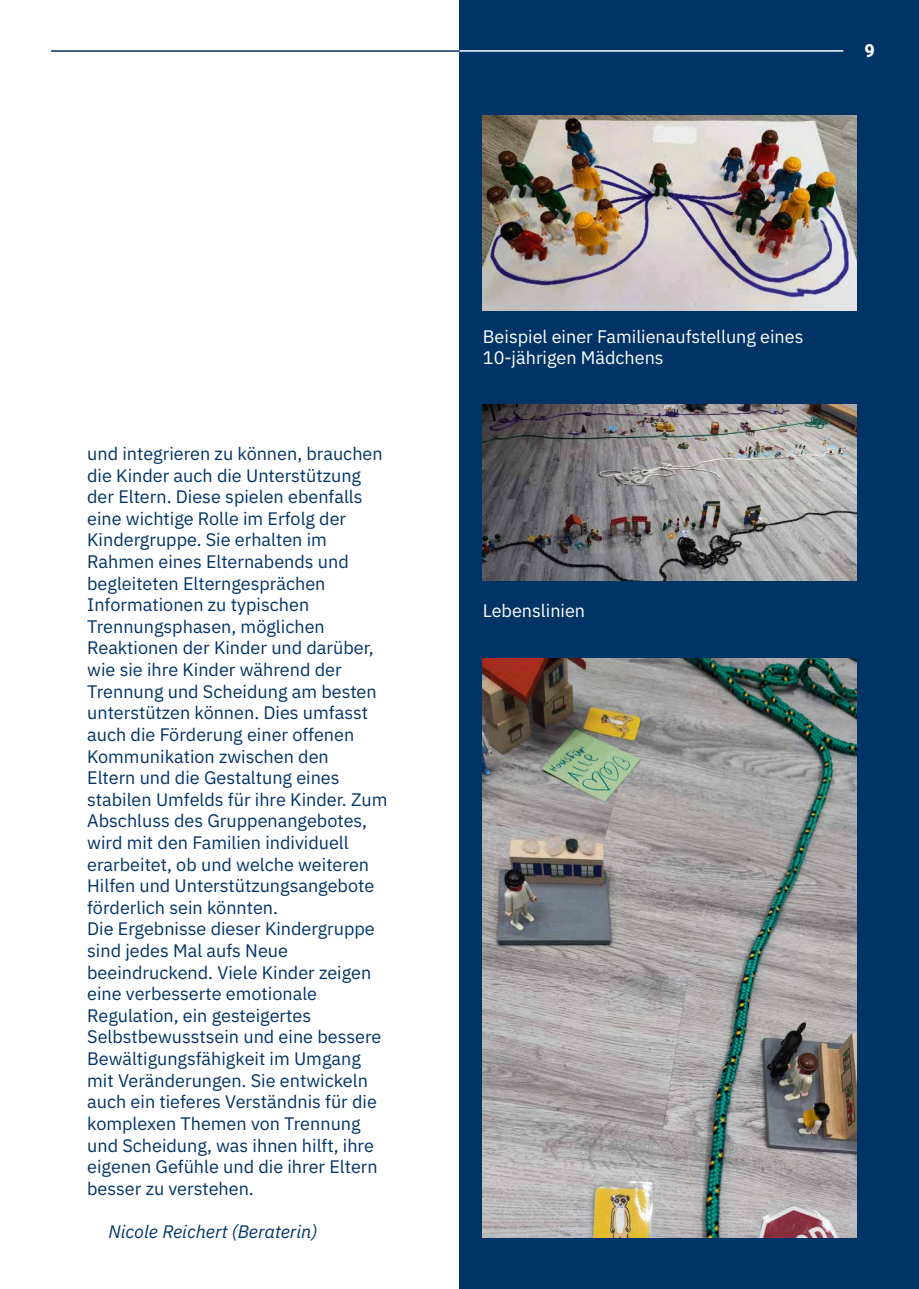
<style>
.page{position:relative;width:919px;height:1289px;background:#fff}
.page>*{position:absolute;margin:0;border:0;box-sizing:border-box;transform-origin:0 0}
.t1{font:18px/21.6px "IBM Plex Sans";color:#036}
.t2{font:18px/21.6px "IBM Plex Sans";color:#fff}
.t3{font:italic 18px "IBM Plex Sans";color:#036}
.t4{font:18px "Heebo";color:#fff}
</style>
<div class="page">
<hr style="left:51px;top:50px;width:794px;height:2px;background:#036">
<div style="left:459px;top:0;width:459px;height:1288px;background:#036"></div>
<img style="left:483px;top:116px;width:373px;height:194px">
<img style="left:483px;top:404px;width:373px;height:177px">
<img style="left:483px;top:658px;width:373px;height:579px">
<hr style="left:459px;top:50px;width:384px;height:2px;background:#fff">
<p class="t4" style="left:864px;top:38px;width:12px">9</p>
<p class="t1" style="left:87px;top:441px;width:302px">und integrieren zu können, brauchen die Kinder auch die Unterstützung der Eltern. Diese spielen ebenfalls eine wichtige Rolle im Erfolg der<br>Kindergruppe. Sie erhalten im<br>Rahmen eines Elternabends und begleiteten Elterngesprächen<br>Informationen zu typischen<br>Trennungsphasen, möglichen<br>Reaktionen der Kinder und darüber, wie sie ihre Kinder während der<br>Trennung und Scheidung am besten unterstützen können. Dies umfasst auch die Förderung einer offenen<br>Kommunikation zwischen den<br>Eltern und die Gestaltung eines stabilen Umfelds für ihre Kinder. Zum<br>Abschluss des Gruppenangebotes, wird mit den Familien individuell erarbeitet, ob und welche weiteren<br>Hilfen und Unterstützungsangebote förderlich sein könnten.<br>Die Ergebnisse dieser Kindergruppe sind jedes Mal aufs Neue beeindruckend. Viele Kinder zeigen eine verbesserte emotionale<br>Regulation, ein gesteigertes<br>Selbstbewusstsein und eine bessere<br>Bewältigungsfähigkeit im Umgang mit Veränderungen. Sie entwickeln auch ein tieferes Verständnis für die komplexen Themen von Trennung und Scheidung, was ihnen hilft, ihre eigenen Gefühle und die ihrer Eltern besser zu verstehen.</p>
<p class="t3" style="left:108px;top:1217px;width:210px">Nicole Reichert (Beraterin)</p>
<p class="t2" style="left:483px;top:324px;width:322px">Beispiel einer Familienaufstellung eines<br>10-jährigen Mädchens</p>
<p class="t2" style="left:483px;top:598px;width:104px">Lebenslinien</p>
</div>
